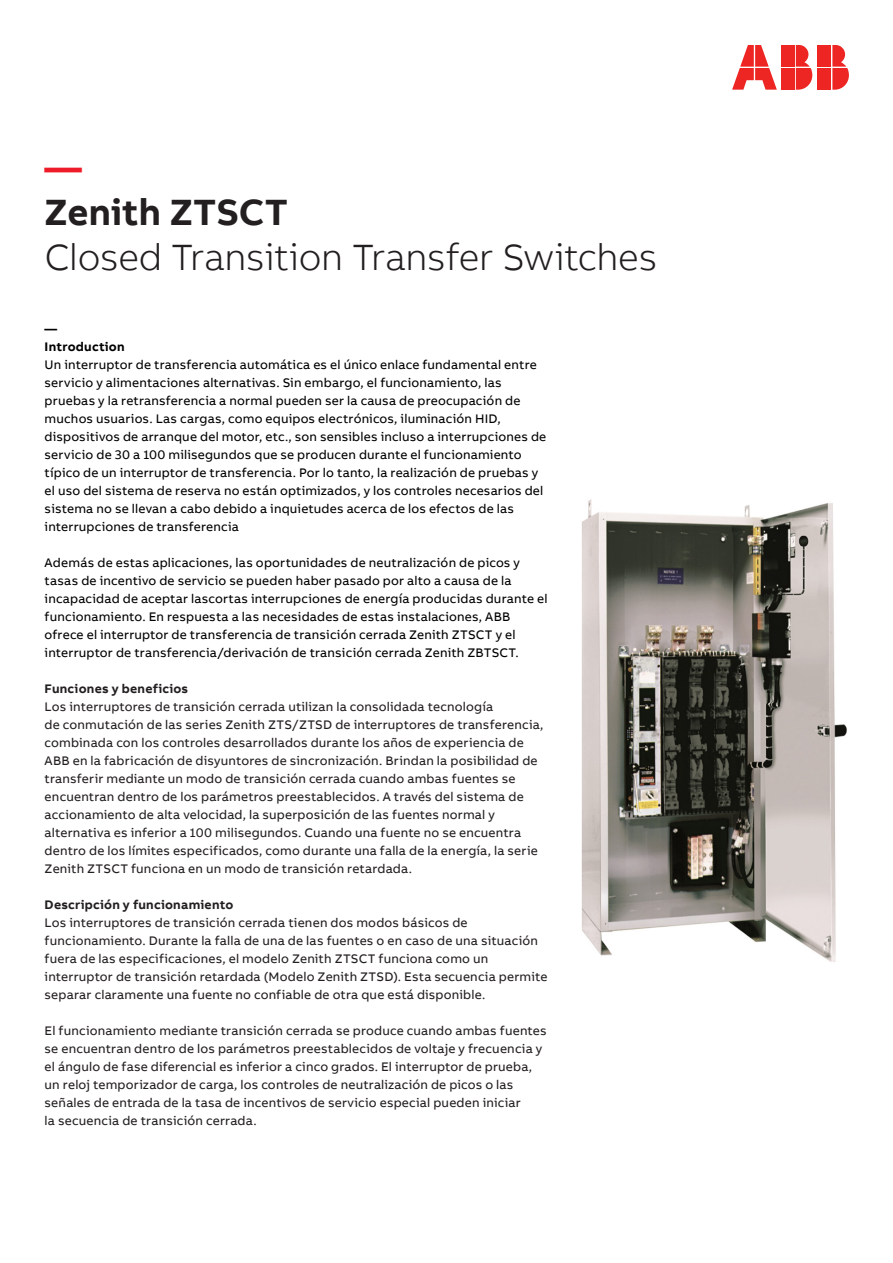
<style>
.page{position:relative;width:893px;height:1263px;background:#fff}
.page>*{position:absolute;margin:0;border:0;box-sizing:border-box;transform-origin:0 0}
.Headline_L_25pt_30pt{font:300 37.5px "AB Bvoice";letter-spacing:-.01em;color:#231f20}
.Headline_L_25pt_30pt-2{font:700 37.5px "AB Bvoice";color:#231f20}
.Headline_L_25pt_30pt-3{font:700 37.5px "AB Bvoice";color:#ee1c28}
.Copytext_8_5pt_12pt{font:12.75px/18px "AB Bvoice";letter-spacing:.015em;color:#231f20}
.Copytext_8_5pt_12pt-2{font:12.75px/18px "AB Bvoice";letter-spacing:.015em;color:#000}
.Copytext_8_5pt_12pt-3{font:700 12.75px "AB Bvoice";letter-spacing:.02em;color:#231f20}
.Copytext_8_5pt_12pt-4{font:700 12.75px "AB Bvoice";letter-spacing:.02em;color:#000}
.Table_Caption_Hyphen{font:700 12.75px "AB Bvoice";color:#000}
</style>
<div class="page">
<svg style="left:732px;top:45px;width:45px;height:45px"></svg>
<svg style="left:832px;top:45px;width:17px;height:45px"></svg>
<div style="left:817px;top:45px;width:14px;height:22px;background:#ee2623"></div>
<div style="left:817px;top:68px;width:14px;height:22px;background:#ee2623"></div>
<svg style="left:796px;top:45px;width:16px;height:45px"></svg>
<div style="left:781px;top:45px;width:13px;height:22px;background:#ee2623"></div>
<div style="left:781px;top:68px;width:13px;height:22px;background:#ee2623"></div>
<img style="left:581px;top:499px;width:266px;height:463px">
<p class="Headline_L_25pt_30pt-3" style="left:45px;top:143px;width:39px">—</p>
<p class="Headline_L_25pt_30pt-2" style="left:45px;top:188px;width:245px">Zenith ZTSCT</p>
<p class="Headline_L_25pt_30pt" style="left:45px;top:235px;width:614px">Closed Transition Transfer Switches</p>
<p class="Table_Caption_Hyphen" style="left:45px;top:321px;width:14px">—</p>
<p class="Copytext_8_5pt_12pt-4" style="left:45px;top:339px;width:82px">Introduction</p>
<p class="Copytext_8_5pt_12pt-2" style="left:45px;top:356px;width:503px">Un interruptor de transferencia automática es el único enlace fundamental entre servicio y alimentaciones alternativas. Sin embargo, el funcionamiento, las pruebas y la retransferencia a normal pueden ser la causa de preocupación de muchos usuarios. Las cargas, como equipos electrónicos, iluminación HID, dispositivos de arranque del motor, etc., son sensibles incluso a interrupciones de servicio de 30 a 100 milisegundos que se producen durante el funcionamiento típico de un interruptor de transferencia. Por lo tanto, la realización de pruebas y el uso del sistema de reserva no están optimizados, y los controles necesarios del sistema no se llevan a cabo debido a inquietudes acerca de los efectos de las interrupciones de transferencia</p>
<p class="Copytext_8_5pt_12pt-2" style="left:45px;top:554px;width:504px">Además de estas aplicaciones, las oportunidades de neutralización de picos y tasas de incentivo de servicio se pueden haber pasado por alto a causa de la incapacidad de aceptar lascortas interrupciones de energía producidas durante el funcionamiento. En respuesta a las necesidades de estas instalaciones, ABB ofrece el interruptor de transferencia de transición cerrada Zenith ZTSCT y el interruptor de transferencia/derivación de transición cerrada Zenith ZBTSCT.</p>
<p class="Copytext_8_5pt_12pt-3" style="left:45px;top:681px;width:145px">Funciones y beneficios</p>
<p class="Copytext_8_5pt_12pt" style="left:45px;top:698px;width:450px">Los interruptores de transición cerrada utilizan la consolidada tecnología</p>
<p class="Copytext_8_5pt_12pt" style="left:45px;top:716px;width:500px">de conmutación de las series Zenith ZTS/ZTSD de interruptores de transferencia, combinada con los controles desarrollados durante los años de experiencia de ABB en la fabricación de disyuntores de sincronización. Brindan la posibilidad de transferir mediante un modo de transición cerrada cuando ambas fuentes se encuentran dentro de los parámetros preestablecidos. A través del sistema de</p>
<p class="Copytext_8_5pt_12pt" style="left:45px;top:806px;width:495px">accionamiento de alta velocidad, la superposición de las fuentes normal y alternativa es inferior a 100 milisegundos. Cuando una fuente no se encuentra dentro de los límites especificados, como durante una falla de la energía, la serie Zenith ZTSCT funciona en un modo de transición retardada.</p>
<p class="Copytext_8_5pt_12pt-3" style="left:45px;top:897px;width:190px">Descripción y funcionamiento</p>
<p class="Copytext_8_5pt_12pt" style="left:45px;top:914px;width:504px">Los interruptores de transición cerrada tienen dos modos básicos de funcionamiento. Durante la falla de una de las fuentes o en caso de una situación fuera de las especificaciones, el modelo Zenith ZTSCT funciona como un interruptor de transición retardada (Modelo Zenith ZTSD). Esta secuencia permite separar claramente una fuente no confiable de otra que está disponible.</p>
<p class="Copytext_8_5pt_12pt" style="left:45px;top:1022px;width:504px">El funcionamiento mediante transición cerrada se produce cuando ambas fuentes se encuentran dentro de los parámetros preestablecidos de voltaje y frecuencia y el ángulo de fase diferencial es inferior a cinco grados. El interruptor de prueba, un reloj temporizador de carga, los controles de neutralización de picos o las señales de entrada de la tasa de incentivos de servicio especial pueden iniciar</p>
<p class="Copytext_8_5pt_12pt" style="left:45px;top:1112px;width:213px">la secuencia de transición cerrada.</p>
</div>
